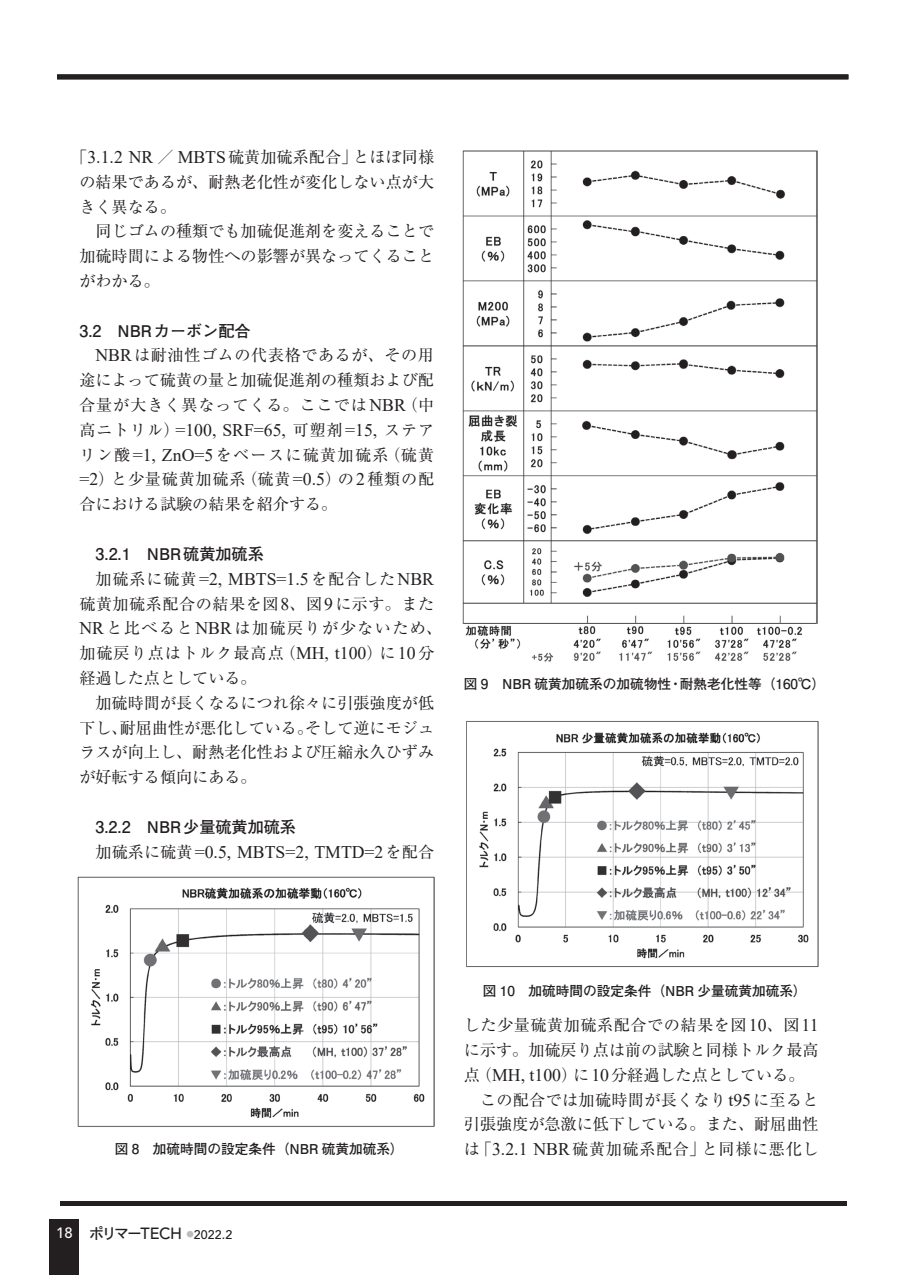
<style>
.page{position:relative;width:903px;height:1275px;background:#fff}
.page>*{position:absolute;margin:0;border:0;box-sizing:border-box;transform-origin:0 0}
.t1{font:17.68px "Times New Roman";color:#231f20}
.t2{font:16.1px/24.8px "Ryumin Pro";color:#231f20;text-align:justify}
.t3{font:16.1px/24.8px "Ryumin Pro";letter-spacing:.06em;color:#231f20}
.t4{font:700 16.1px "Futo Go B101 Pro";color:#231f20}
.t5{font:16.1px "Ryumin Pro";letter-spacing:.04em;color:#231f20}
.t6{font:16.1px "Ryumin Pro";letter-spacing:.035em;color:#231f20}
.t7{font:16.1px "Ryumin Pro";letter-spacing:.02em;color:#231f20}
.t8{font:700 13.65px "Futo Go B101 Pro";color:#231f20}
.t9{font:500 12.42px "Avenir LT Std";color:#231f20}
.s1{font-family:"Times New Roman";font-size:17.68px}
.s2{font-family:"Ryumin Pro";font-size:16.1px}
.s3{font-size:14.88px;color:#fff}
.s4{font-family:"Heisei Kaku Go Std W5";font-weight:400;font-size:14.88px}
.s5{font-size:16.1px}
</style>
<div class="page">
<div style="left:60px;top:1200px;width:786px;height:5px;background:#231f20"></div>
<div style="left:57px;top:74px;width:791px;height:5px;background:#231f20"></div>
<div style="left:50px;top:1220px;width:29px;height:55px;background:#231f20"></div>
<img style="left:77px;top:876px;width:358px;height:251px">
<img style="left:462px;top:150px;width:355px;height:512px">
<img style="left:466px;top:721px;width:352px;height:246px">
<p class="t2" style="left:79px;top:143px;width:356px;text-indent:-8px">「<span class="s1">3.1.2 NR</span> ／ <span class="s1">MBTS</span>硫黄加硫系配合」とほぼ同様の結果であるが、耐熱老化性が変化しない点が大きく異なる。</p>
<p class="t2" style="left:79px;top:218px;width:356px;text-indent:16px">同じゴムの種類でも加硫促進剤を変えることで加硫時間による物性への影響が異なってくることがわかる。</p>
<p class="t4" style="left:79px;top:318px;width:173px">3.2　NBRカーボン配合</p>
<p class="t2" style="left:79px;top:342px;width:356px;text-indent:16px"><span class="s1">NBR</span>は耐油性ゴムの代表格であるが、その用途によって硫黄の量と加硫促進剤の種類および配合量が大きく異なってくる。ここでは<span class="s1">NBR</span>（中</p>
<p class="t1" style="left:79px;top:417px;width:356px"><span class="s2">高ニトリル）</span>=100, SRF=65, <span class="s2">可塑剤</span>=15, <span class="s2">ステア</span></p>
<p class="t2" style="left:79px;top:441px;width:356px">リン酸<span class="s1">=1, ZnO=5</span>をベースに硫黄加硫系（硫黄<span class="s1">=2</span>）と少量硫黄加硫系（硫黄<span class="s1">=0.5</span>）の<span class="s1">2</span>種類の配合における試験の結果を紹介する。</p>
<p class="t4" style="left:96px;top:541px;width:170px">3.2.1　NBR硫黄加硫系</p>
<p class="t1" style="left:96px;top:566px;width:340px"><span class="s2">加硫系に硫黄</span>=2, MBTS=1.5<span class="s2">を配合した</span>NBR</p>
<p class="t3" style="left:79px;top:590px;width:364px">硫黄加硫系配合の結果を図<span class="s1">8</span>、図<span class="s1">9</span>に示す。また<br><span class="s1">NR</span>と比べると<span class="s1">NBR</span>は加硫戻りが少ないため、加硫戻り点はトルク最高点（<span class="s1">MH, t100</span>）に<span class="s1">10</span>分経過した点としている。</p>
<p class="t2" style="left:79px;top:689px;width:356px;text-indent:16px">加硫時間が長くなるにつれ徐々に引張強度が低下し、耐屈曲性が悪化している。そして逆にモジュラスが向上し、耐熱老化性および圧縮永久ひずみが好転する傾向にある。</p>
<p class="t4" style="left:95px;top:814px;width:202px">3.2.2　NBR少量硫黄加硫系</p>
<p class="t1" style="left:95px;top:839px;width:340px"><span class="s2">加硫系に硫黄</span>=0.5, MBTS=2, TMTD=2<span class="s2">を配合</span></p>
<p class="t8" style="left:464px;top:673px;width:363px">図 9　NBR 硫黄加硫系の加硫物性・耐熱老化性等（160℃）</p>
<p class="t8" style="left:483px;top:980px;width:325px">図 10　加硫時間の設定条件（NBR 少量硫黄加硫系）</p>
<p class="t6" style="left:464px;top:1012px;width:356px">した少量硫黄加硫系配合での結果を図<span class="s1">10</span>、図<span class="s1">11</span></p>
<p class="t2" style="left:464px;top:1036px;width:356px">に示す。加硫戻り点は前の試験と同様トルク最高</p>
<p class="t2" style="left:464px;top:1061px;width:342px">点（<span class="s1">MH, t100</span>）に<span class="s1">10</span>分経過した点としている。</p>
<p class="t7" style="left:480px;top:1087px;width:340px">この配合では加硫時間が長くなり<span class="s1">t95</span>に至ると</p>
<p class="t2" style="left:464px;top:1111px;width:356px">引張強度が急激に低下している。また、耐屈曲性</p>
<p class="t8" style="left:115px;top:1138px;width:291px">図 8　加硫時間の設定条件（NBR 硫黄加硫系）</p>
<p class="t5" style="left:464px;top:1136px;width:356px">は「<span class="s1">3.2.1 NBR</span>硫黄加硫系配合」と同様に悪化し</p>
<p class="t9" style="left:56px;top:1227px;width:178px"><span class="s3">18</span> <span class="s4">ポリマー</span><span class="s5">TECH</span> <sup>●</sup>2022.2</p>
</div>
